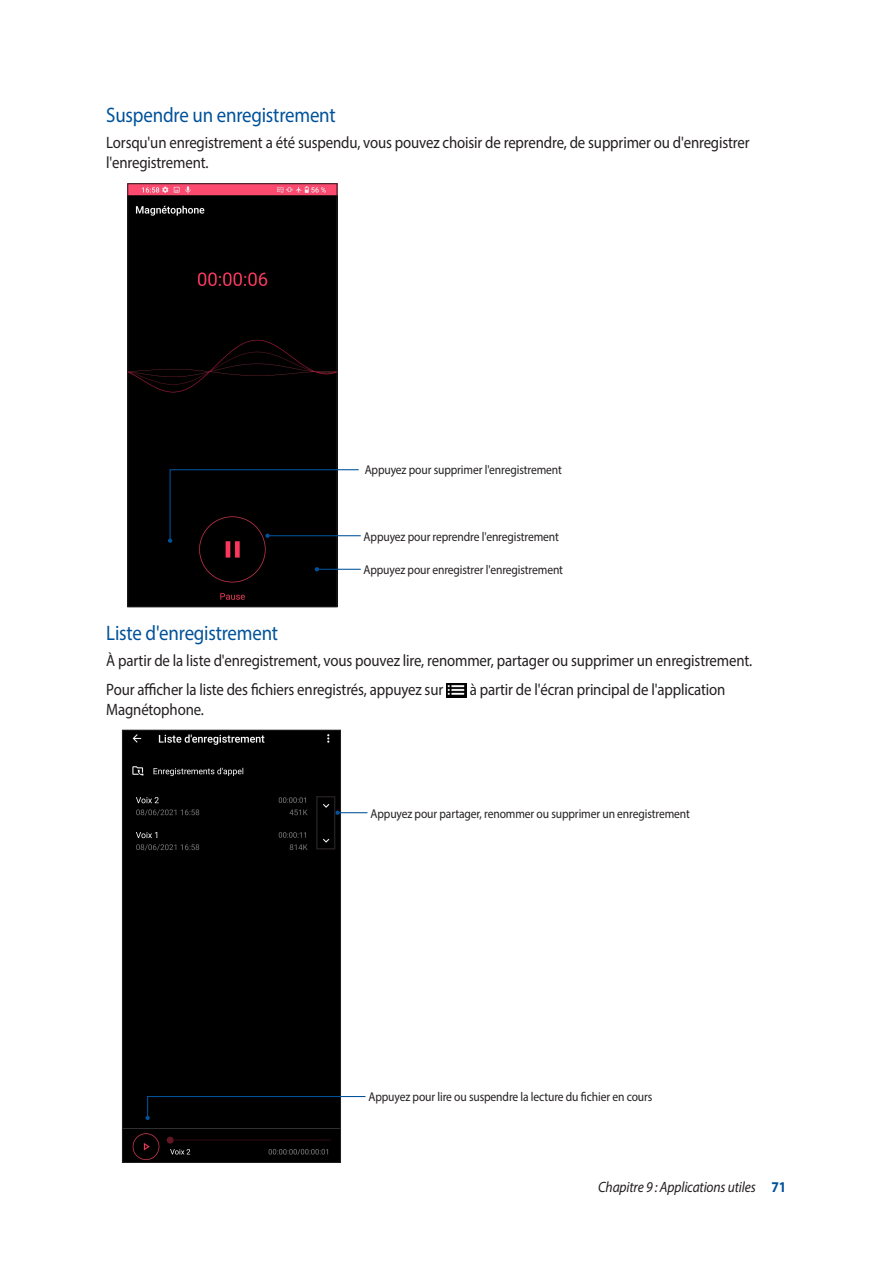
<style>
.page{position:relative;width:893px;height:1263px;background:#fff}
.page>*{position:absolute;margin:0;border:0;box-sizing:border-box;transform-origin:0 0}
.t1{font:21px "Myriad Pro";letter-spacing:-.01em;color:#01529a;scale:.9 1}
.t2{font:16.5px/19.8px "Myriad Pro";letter-spacing:-.01em;color:#231f20;scale:.9 1}
.t3{font:italic 15px "Myriad Pro";letter-spacing:-.01em;color:#231f20;scale:.9 1}
.t4{font:12.9px "Myriad Pro";letter-spacing:-.01em;color:#231f20;scale:.9 1}
.s1{font-weight:700;font-style:normal;color:#01529a}
</style>
<div class="page">
<img style="left:446px;top:684px;width:21px;height:14px">
<div style="left:130px;top:186px;width:205px;height:419px;background:#000"></div>
<div style="left:128px;top:184px;width:209px;height:423px;border:1px solid #231f20"></div>
<hr style="left:267px;top:535px;width:94px;height:1px;background:#01529a">
<hr style="left:317px;top:569px;width:44px;height:1px;background:#01529a">
<svg style="left:315px;top:567px;width:4px;height:4px"></svg>
<svg style="left:168px;top:469px;width:192px;height:74px;background:#1c1d1f"></svg>
<div style="left:124px;top:732px;width:215px;height:428px;background:#000"></div>
<div style="left:122px;top:730px;width:219px;height:432px;border:1px solid #231f20"></div>
<svg style="left:145px;top:1095px;width:221px;height:25px;background:#1b1f23"></svg>
<hr style="left:337px;top:812px;width:30px;height:1px;background:#01529a">
<svg style="left:335px;top:810px;width:5px;height:5px"></svg>
<div style="left:316px;top:796px;width:19px;height:53px;border:1px solid #231f20"></div>
<p class="t1" style="left:106px;top:102px;width:256px">Suspendre un enregistrement</p>
<p class="t2" style="left:106px;top:133px;width:716px">Lorsqu'un enregistrement a été suspendu, vous pouvez choisir de reprendre, de supprimer ou d'enregistrer l'enregistrement.</p>
<p class="t4" style="left:365px;top:462px;width:221px">Appuyez pour supprimer l'enregistrement</p>
<p class="t4" style="left:364px;top:529px;width:219px">Appuyez pour reprendre l'enregistrement</p>
<p class="t4" style="left:363px;top:561px;width:223px">Appuyez pour enregistrer l'enregistrement</p>
<p class="t1" style="left:106px;top:620px;width:193px">Liste d'enregistrement</p>
<p class="t2" style="left:106px;top:645px;width:719px;line-height:29.4px">À partir de la liste d'enregistrement, vous pouvez lire, renommer, partager ou supprimer un enregistrement.<br>Pour afficher la liste des fichiers enregistrés, appuyez sur</p>
<p class="t2" style="left:470px;top:680px;width:286px">à partir de l'écran principal de l'application</p>
<p class="t2" style="left:106px;top:699px;width:110px">Magnétophone.</p>
<p class="t4" style="left:370px;top:806px;width:356px">Appuyez pour partager, renommer ou supprimer un enregistrement</p>
<p class="t4" style="left:368px;top:1089px;width:317px">Appuyez pour lire ou suspendre la lecture du fichier en cours</p>
<p class="t3" style="left:598px;top:1178px;width:210px">Chapitre 9 : Applications utiles <span class="s1">71</span></p>
</div>
